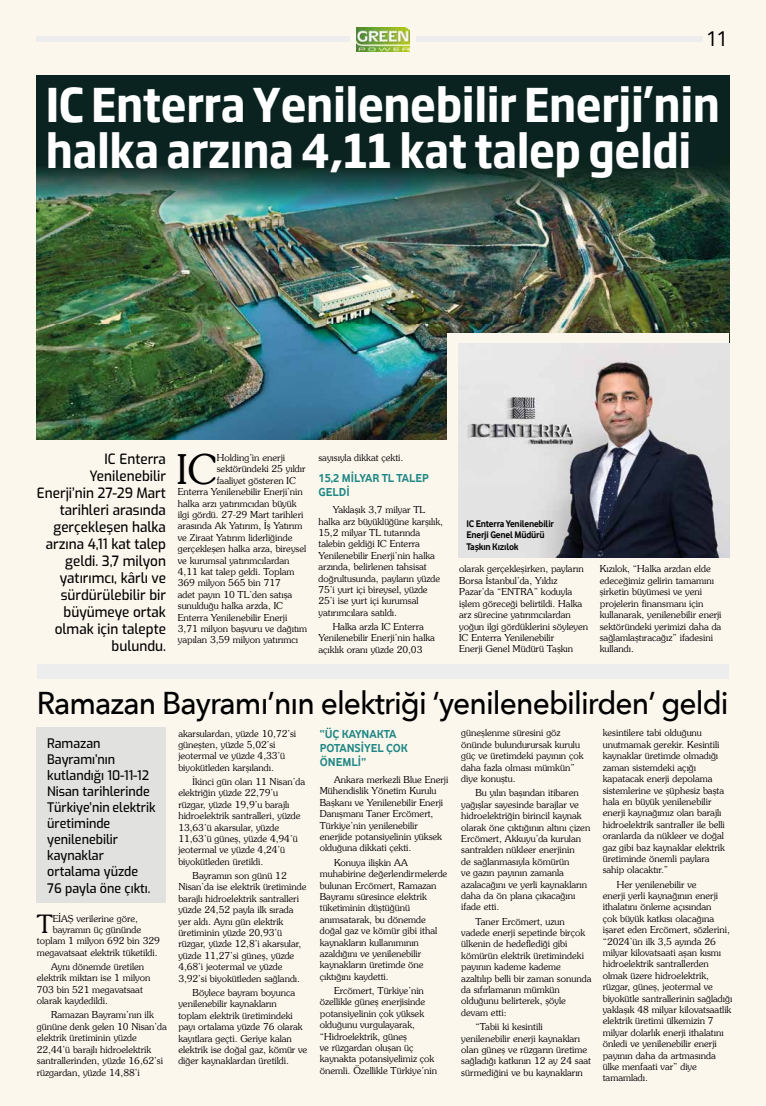
<style>
.page{position:relative;width:766px;height:1106px;background:#fff}
.page>*{position:absolute;margin:0;border:0;box-sizing:border-box;transform-origin:0 0}
.t1{font:700 46px/46.2px "Soho Gothic Pro";letter-spacing:-.01em;color:#fff;scale:.88 1}
.t2{font:40.7px "Southern Plain";color:#000}
.t3{font:500 31.5px "Avenir Next";letter-spacing:-.03em;color:#000;scale:.95 1}
.t4{font:25.1px "Southern Plain";color:#000}
.t5{font:22.3px "Vodafone Rg";color:#000;scale:.95 1}
.t6{font:500 14.2px/17px "Exo";color:#000;text-align:right;scale:.95 1}
.t7{font:500 13.1px/16px "Exo";color:#000;scale:.95 1}
.t8{font:700 12px/14px "Vodafone Rg";color:#1f8785}
.t9{font:700 10px/11.4px "Vodafone Rg";letter-spacing:-.02em;color:#000;scale:.95 1}
.t10{font:9.5px/11.4px "Southern Plain";color:#000}
</style>
<div class="page">
<div style="left:0;top:0;width:765px;height:1106px;background:#fcf7ed"></div>
<div style="left:416px;top:37px;width:286px;height:5px;background:#ededed"></div>
<div style="left:37px;top:37px;width:313px;height:5px;background:#ededed"></div>
<img style="left:357px;top:27px;width:52px;height:24px">
<div style="left:37px;top:664px;width:691px;height:15px;background:#ededed"></div>
<img style="left:37px;top:76px;width:692px;height:363px">
<div style="left:447px;top:333px;width:282px;height:224px;background:#fcf7ed"></div>
<img style="left:458px;top:343px;width:271px;height:214px">
<div style="left:37px;top:727px;width:129px;height:176px;background:#e1e1e0"></div>
<h3 class="t5" style="left:706px;top:26px;width:24px">11</h3>
<h1 class="t1" style="left:46px;top:80px;width:767px">IC Enterra Yenilenebilir Enerji’nin halka arzına 4,11 kat talep geldi</h1>
<h2 class="t2" style="left:177px;top:444px;width:41px">IC</h2>
<p class="t10" style="left:217px;top:451px;width:70px">Holding’in enerji</p>
<p class="t10" style="left:318px;top:451px;width:86px">sayısıyla dikkat çekti.</p>
<p class="t8" style="left:318px;top:471px;width:112px">15,2 MİLYAR TL TALEP<br>GELDİ</p>
<p class="t10" style="left:318px;top:504px;width:126px;text-indent:14px">Yaklaşık 3,7 milyar TL halka arz büyüklüğüne karşılık,<br>15,2 milyar TL tutarında talebin geldiği IC Enterra<br>Yenilenebilir Enerji’nin halka arzında, belirlenen tahsisat doğrultusunda, payların yüzde<br>75’i yurt içi bireysel, yüzde<br>25’i ise yurt içi kurumsal yatırımcılara satıldı.</p>
<p class="t10" style="left:318px;top:620px;width:118px;text-indent:14px">Halka arzla IC Enterra<br>Yenilenebilir Enerji’nin halka açıklık oranı yüzde 20,03</p>
<h3 class="t6" style="left:37px;top:450px;width:137px">IC Enterra<br>Yenilenebilir<br>Enerji’nin 27-29 Mart tarihleri arasında gerçekleşen halka arzına 4,11 kat talep geldi. 3,7 milyon yatırımcı, kârlı ve sürdürülebilir bir büyümeye ortak olmak için talepte bulundu.</h3>
<p class="t10" style="left:217px;top:463px;width:90px">sektöründeki 25 yıldır</p>
<p class="t10" style="left:217px;top:474px;width:81px">faaliyet gösteren IC</p>
<p class="t10" style="left:178px;top:486px;width:126px">Enterra Yenilenebilir Enerji’nin</p>
<p class="t10" style="left:178px;top:497px;width:120px">halka arzı yatırımcıdan büyük</p>
<p class="t10" style="left:178px;top:508px;width:127px">ilgi gördü. 27-29 Mart tarihleri</p>
<p class="t10" style="left:178px;top:520px;width:126px">arasında Ak Yatırım, İş Yatırım</p>
<p class="t10" style="left:178px;top:531px;width:116px">ve Ziraat Yatırım liderliğinde</p>
<p class="t10" style="left:178px;top:543px;width:130px">gerçekleşen halka arza, bireysel</p>
<p class="t10" style="left:178px;top:554px;width:113px">ve kurumsal yatırımcılardan</p>
<p class="t10" style="left:178px;top:565px;width:118px">4,11 kat talep geldi. Toplam</p>
<p class="t10" style="left:178px;top:577px;width:104px">369 milyon 565 bin 717</p>
<p class="t10" style="left:178px;top:588px;width:116px">adet payın 10 TL’den satışa</p>
<p class="t10" style="left:178px;top:600px;width:107px">sunulduğu halka arzda, IC</p>
<p class="t10" style="left:178px;top:611px;width:111px">Enterra Yenilenebilir Enerji</p>
<p class="t10" style="left:178px;top:622px;width:131px">3,71 milyon başvuru ve dağıtım</p>
<p class="t10" style="left:178px;top:634px;width:122px">yapılan 3,59 milyon yatırımcı</p>
<p class="t9" style="left:466px;top:517px;width:94px">IC Enterra Yenilenebilir<br>Enerji Genel Müdürü<br>Taşkın Kızılok</p>
<p class="t10" style="left:459px;top:563px;width:130px">olarak gerçekleşirken, payların<br>Borsa İstanbul’da, Yıldız<br>Pazar’da “ENTRA” koduyla işlem göreceği belirtildi. Halka arz sürecine yatırımcılardan yoğun ilgi gördüklerini söyleyen<br>IC Enterra Yenilenebilir<br>Enerji Genel Müdürü Taşkın</p>
<p class="t10" style="left:599px;top:563px;width:123px">Kızılok, “Halka arzdan elde edeceğimiz gelirin tamamını şirketin büyümesi ve yeni projelerin finansmanı için kullanarak, yenilenebilir enerji sektöründeki yerimizi daha da sağlamlaştıracağız” ifadesini kullandı.</p>
<h3 class="t3" style="left:37px;top:676px;width:729px">Ramazan Bayramı’nın elektriği ‘yenilenebilirden’ geldi</h3>
<h3 class="t7" style="left:47px;top:735px;width:116px">Ramazan<br>Bayramı’nın kutlandığı 10-11-12<br>Nisan tarihlerinde<br>Türkiye’nin elektrik üretiminde yenilenebilir kaynaklar ortalama yüzde<br>76 payla öne çıktı.</h3>
<h3 class="t4" style="left:37px;top:908px;width:18px">T</h3>
<p class="t10" style="left:53px;top:912px;width:87px">EİAŞ verilerine göre,</p>
<p class="t10" style="left:53px;top:923px;width:90px">bayramın üç gününde</p>
<p class="t10" style="left:37px;top:935px;width:124px">toplam 1 milyon 692 bin 329</p>
<p class="t10" style="left:37px;top:946px;width:122px">megavatsaat elektrik tüketildi.</p>
<p class="t10" style="left:37px;top:960px;width:115px;text-indent:14px">Aynı dönemde üretilen elektrik miktarı ise 1 milyon<br>703 bin 521 megavatsaat olarak kaydedildi.</p>
<p class="t10" style="left:37px;top:1009px;width:132px;text-indent:14px">Ramazan Bayramı’nın ilk gününe denk gelen 10 Nisan’da elektrik üretiminin yüzde<br>22,44’ü barajlı hidroelektrik santrallerinden, yüzde 16,62’si rüzgardan, yüzde 14,88’i</p>
<p class="t10" style="left:178px;top:727px;width:119px">akarsulardan, yüzde 10,72’si güneşten, yüzde 5,02’si jeotermal ve yüzde 4,33’ü biyokütleden karşılandı.</p>
<p class="t10" style="left:178px;top:775px;width:128px;text-indent:14px">İkinci gün olan 11 Nisan’da elektriğin yüzde 22,79’u rüzgar, yüzde 19,9’u barajlı hidroelektrik santralleri, yüzde<br>13,63’ü akarsular, yüzde<br>11,63’ü güneş, yüzde 4,94’ü jeotermal ve yüzde 4,24’ü biyokütleden üretildi.</p>
<p class="t10" style="left:178px;top:869px;width:130px;text-indent:14px">Bayramın son günü 12<br>Nisan’da ise elektrik üretiminde barajlı hidroelektrik santralleri yüzde 24,52 payla ilk sırada yer aldı. Aynı gün elektrik üretiminin yüzde 20,93’ü rüzgar, yüzde 12,8’i akarsular, yüzde 11,27’si güneş, yüzde<br>4,68’i jeotermal ve yüzde<br>3,92’si biyokütleden sağlandı.</p>
<p class="t10" style="left:178px;top:986px;width:130px;text-indent:14px">Böylece bayram boyunca yenilenebilir kaynakların toplam elektrik üretimindeki payı ortalama yüzde 76 olarak kayıtlara geçti. Geriye kalan elektrik ise doğal gaz, kömür ve diğer kaynaklardan üretildi.</p>
<p class="t8" style="left:320px;top:726px;width:89px">“ÜÇ KAYNAKTA<br>POTANSİYEL ÇOK<br>ÖNEMLİ”</p>
<p class="t10" style="left:320px;top:773px;width:130px;text-indent:14px">Ankara merkezli Blue Enerji<br>Mühendislik Yönetim Kurulu<br>Başkanı ve Yenilenebilir Enerji<br>Danışmanı Taner Ercömert,<br>Türkiye’nin yenilenebilir enerjide potansiyelinin yüksek olduğuna dikkati çekti.</p>
<p class="t10" style="left:320px;top:856px;width:129px;text-indent:14px">Konuya ilişkin AA muhabirine değerlendirmelerde bulunan Ercömert, Ramazan<br>Bayramı süresince elektrik tüketiminin düştüğünü anımsatarak, bu dönemde doğal gaz ve kömür gibi ithal kaynakların kullanımının azaldığını ve yenilenebilir kaynakların üretimde öne çıktığını kaydetti.</p>
<p class="t10" style="left:320px;top:984px;width:119px;text-indent:14px">Ercömert, Türkiye’nin özellikle güneş enerjisinde potansiyelinin çok yüksek olduğunu vurgulayarak, “Hidroelektrik, güneş<br>ve rüzgardan oluşan üç kaynakta potansiyelimiz çok önemli. Özellikle Türkiye’nin</p>
<p class="t10" style="left:461px;top:727px;width:124px">güneşlenme süresini göz önünde bulundurursak kurulu güç ve üretimdeki payının çok daha fazla olması mümkün” diye konuştu.</p>
<p class="t10" style="left:461px;top:787px;width:130px;text-indent:14px">Bu yılın başından itibaren yağışlar sayesinde barajlar ve hidroelektriğin birincil kaynak olarak öne çıktığının altını çizen<br>Ercömert, Akkuyu’da kurulan santralden nükleer enerjinin<br>de sağlanmasıyla kömürün<br>ve gazın payının zamanla azalacağını ve yerli kaynakların daha da ön plana çıkacağını ifade etti.</p>
<p class="t10" style="left:461px;top:915px;width:132px;text-indent:14px">Taner Ercömert, uzun vadede enerji sepetinde birçok ülkenin de hedeflediği gibi kömürün elektrik üretimindeki payının kademe kademe azaltılıp belli bir zaman sonunda da sıfırlamanın mümkün olduğunu belirterek, şöyle devam etti:</p>
<p class="t10" style="left:461px;top:1020px;width:131px;text-indent:14px">“Tabii ki kesintili yenilenebilir enerji kaynakları olan güneş ve rüzgarın üretime sağladığı katkının 12 ay 24 saat sürmediğini ve bu kaynakların</p>
<p class="t10" style="left:602px;top:727px;width:124px">kesintilere tabi olduğunu unutmamak gerekir. Kesintili kaynaklar üretimde olmadığı zaman sistemdeki açığı kapatacak enerji depolama sistemlerine ve şüphesiz başta hala en büyük yenilenebilir enerji kaynağımız olan barajlı hidroelektrik santraller ile belli oranlarda da nükleer ve doğal gaz gibi baz kaynaklar elektrik üretiminde önemli paylara sahip olacaktır.”</p>
<p class="t10" style="left:602px;top:878px;width:131px;text-indent:14px">Her yenilenebilir ve<br>enerji yerli kaynağının enerji ithalatını önleme açısından<br>çok büyük katkısı olacağına işaret eden Ercömert, sözlerini, “2024’ün ilk 3,5 ayında 26 milyar kilovatsaati aşan kısmı hidroelektrik santrallerden olmak üzere hidroelektrik, rüzgar, güneş, jeotermal ve biyokütle santrallerinin sağladığı yaklaşık 48 milyar kilovatsaatlik elektrik üretimi ülkemizin 7 milyar dolarlık enerji ithalatını önledi ve yenilenebilir enerji payının daha da artmasında ülke menfaati var” diye tamamladı.</p>
</div>
